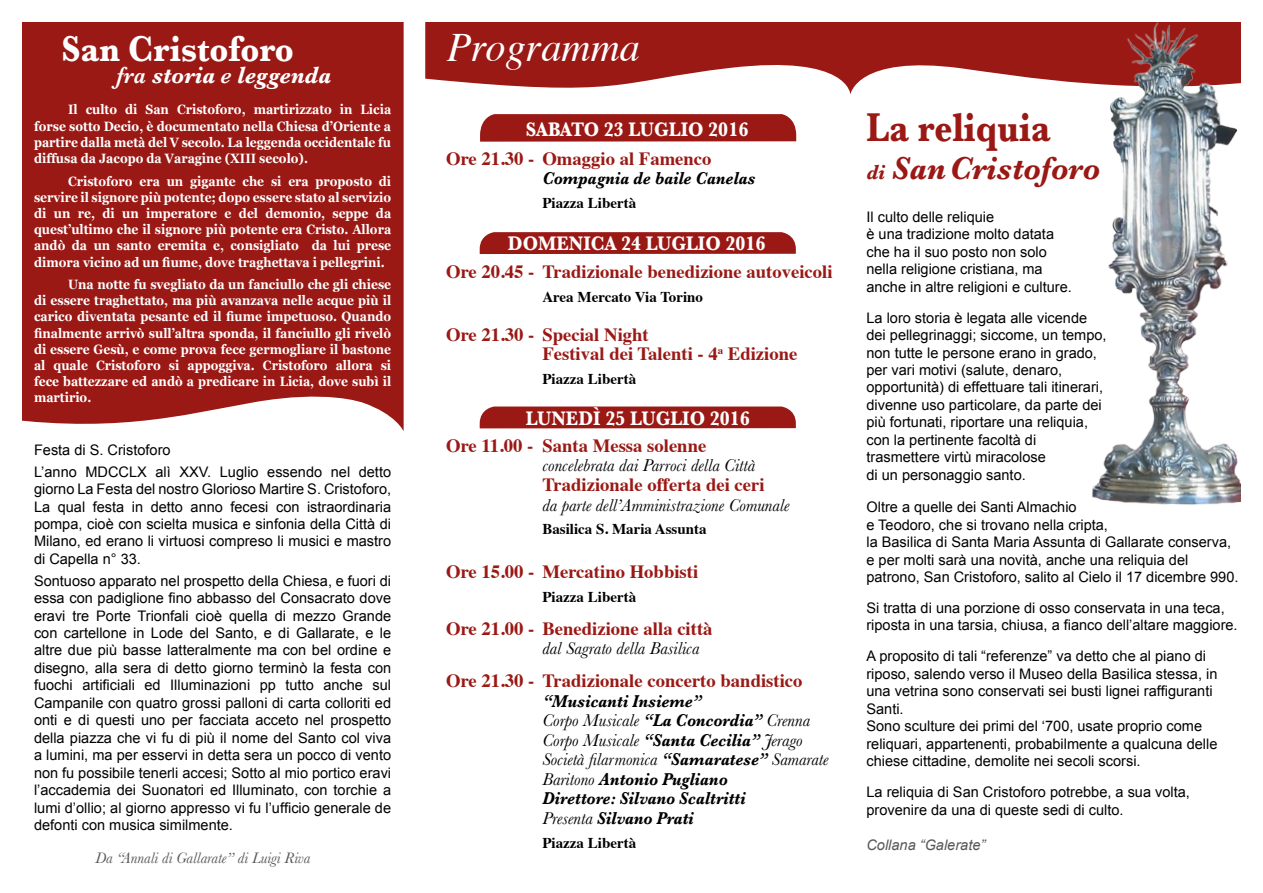
<style>
.page{position:relative;width:1263px;height:893px;background:#fff}
.page>*{position:absolute;margin:0;border:0;box-sizing:border-box;transform-origin:0 0}
.t1{font:700 41.85px "Baskerville";color:#9a1915;scale:.85 1}
.t2{font:italic 40.35px "Times";color:#fff}
.t3{font:700 37.5px "Baskerville";color:#fff;scale:.9 1}
.t4{font:italic 700 33px "Baskerville";color:#9a1915;scale:.95 1}
.t5{font:italic 700 24.15px "Baskerville";color:#fff;scale:.95 1}
.t6{font:700 20.4px "Baskerville";color:#fff;scale:.91 1}
.t7{font:700 18.75px/19.5px "Times";color:#9a1915}
.t8{font:italic 700 17.85px/19.5px "Baskerville";color:#000;scale:.9 1}
.t9{font:italic 17.85px "Baskerville";color:#000}
.t10{font:italic 15.75px "Baskerville";color:#575756}
.t11{font:700 15px "Times";color:#000}
.t12{font:14.55px/17.4px "Arial";color:#000}
.t13{font:italic 14.55px "Arial";color:#575756}
.t14{font:700 13.5px/16.2px "Georgia";color:#fff;text-align:justify;scale:.9 1}
.s1{font-weight:600}
.s2{font-weight:400}
.s3{font-size:21px}
</style>
<div class="page">
<svg style="left:425px;top:22px;width:667px;height:72px;fill:#9a1915"></svg>
<svg style="left:480px;top:114px;width:316px;height:28px;background:#9d211e"></svg>
<div style="left:480px;top:407px;width:316px;height:21px;background:#9a1915"></div>
<svg style="left:480px;top:232px;width:316px;height:22px;background:#9c1f1b"></svg>
<div style="left:22px;top:22px;width:382px;height:409px;background:#9a1915"></div>
<img style="left:1092px;top:22px;width:149px;height:483px">
<h3 class="t3" style="left:61px;top:23px;width:260px">San Cristoforo</h3>
<h3 class="t5" style="left:117px;top:59px;width:227px"><span class="s1">fra</span> storia <span class="s1">e</span> leggenda</h3>
<p class="t14" style="left:34px;top:101px;width:398px;text-indent:34px">Il culto di San Cristoforo, martirizzato in Licia forse sotto Decio, è documentato nella Chiesa d’Oriente a partire dalla metà del V secolo. La leggenda occidentale fu diffusa da Jacopo da Varagine (XIII secolo).</p>
<p class="t14" style="left:34px;top:172px;width:398px;text-indent:34px">Cristoforo era un gigante che si era proposto di servire il signore più potente; dopo essere stato al servizio di un re, di un imperatore e del demonio, seppe da quest’ultimo che il signore più potente era Cristo. Allora andò da un santo eremita e, consigliato da lui prese dimora vicino ad un fiume, dove traghettava i pellegrini.</p>
<p class="t14" style="left:34px;top:276px;width:398px;text-indent:34px">Una notte fu svegliato da un fanciullo che gli chiese di essere traghettato, ma più avanzava nelle acque più il carico diventata pesante ed il fiume impetuoso. Quando finalmente arrivò sull’altra sponda, il fanciullo gli rivelò di essere Gesù, e come prova fece germogliare il bastone al quale Cristoforo si appoggiva. Cristoforo allora si fece battezzare ed andò a predicare in Licia, dove subì il martirio.</p>
<p class="t12" style="left:34px;top:439px;width:359px;line-height:21.8px">Festa di S. Cristoforo<br>L’anno MDCCLX alì XXV. Luglio essendo nel detto</p>
<p class="t12" style="left:34px;top:480px;width:359px;text-align:justify">giorno La Festa del nostro Glorioso Martire S. Cristoforo, La qual festa in detto anno fecesi con istraordinaria pompa, cioè con scielta musica e sinfonia della Città di Milano, ed erano li virtuosi compreso li musici e mastro di Capella n° 33.</p>
<p class="t12" style="left:34px;top:572px;width:359px;text-align:justify">Sontuoso apparato nel prospetto della Chiesa, e fuori di essa con padiglione fino abbasso del Consacrato dove eravi tre Porte Trionfali cioè quella di mezzo Grande con cartellone in Lode del Santo, e di Gallarate, e le altre due più basse latteralmente ma con bel ordine e disegno, alla sera di detto giorno terminò la festa con fuochi artificiali ed Illuminazioni pp tutto anche sul Campanile con quatro grossi palloni di carta colloriti ed onti e di questi uno per facciata acceto nel prospetto della piazza che vi fu di più il nome del Santo col viva a lumini, ma per esservi in detta sera un pocco di vento non fu possibile tenerli accesi; Sotto al mio portico eravi l’accademia dei Suonatori ed Illuminato, con torchie a lumi d’ollio; al giorno appresso vi fu l’ufficio generale de defonti con musica similmente.</p>
<p class="t10" style="left:95px;top:847px;width:216px">Da “Annali di Gallarate” di Luigi Riva</p>
<h2 class="t2" style="left:447px;top:12px;width:195px">Programma</h2>
<h3 class="t6" style="left:526px;top:115px;width:246px">SABATO 23 LUGLIO 2016</h3>
<p class="t7" style="left:446px;top:147px;width:267px">Ore 21.30 - Omaggio al Famenco</p>
<p class="t8" style="left:542px;top:169px;width:238px">Compagnia de baile Canelas</p>
<p class="t11" style="left:542px;top:189px;width:95px">Piazza Libertà</p>
<h3 class="t6" style="left:508px;top:229px;width:285px">DOMENICA 24 LUGLIO 2016</h3>
<p class="t7" style="left:446px;top:260px;width:388px">Ore 20.45 - Tradizionale benedizione autoveicoli</p>
<p class="t11" style="left:542px;top:282px;width:162px">Area Mercato Via Torino</p>
<p class="t7" style="left:542px;top:322px;width:257px;text-indent:-96px">Ore 21.30 - Special Night<br>Festival dei Talenti - 4<sup>a</sup> Edizione</p>
<p class="t11" style="left:542px;top:365px;width:95px">Piazza Libertà</p>
<h3 class="t6" style="left:526px;top:404px;width:248px">LUNEDÌ 25 LUGLIO 2016</h3>
<p class="t7" style="left:446px;top:434px;width:262px">Ore 11.00 - Santa Messa solenne</p>
<p class="t9" style="left:542px;top:454px;width:214px">concelebrata dai Parroci della Città</p>
<p class="t7" style="left:542px;top:473px;width:224px">Tradizionale offerta dei ceri</p>
<p class="t9" style="left:542px;top:493px;width:249px">da parte dell’Amministrazione Comunale</p>
<p class="t11" style="left:542px;top:515px;width:166px">Basilica S. Maria Assunta</p>
<p class="t7" style="left:446px;top:559px;width:254px">Ore 15.00 - Mercatino Hobbisti</p>
<p class="t11" style="left:542px;top:582px;width:95px">Piazza Libertà</p>
<p class="t7" style="left:446px;top:617px;width:268px">Ore 21.00 - Benedizione alla città</p>
<p class="t9" style="left:542px;top:636px;width:159px">dal Sagrato della Basilica</p>
<p class="t7" style="left:446px;top:669px;width:358px">Ore 21.30 - Tradizionale concerto bandistico</p>
<p class="t8" style="left:542px;top:691px;width:319px">“Musicanti Insieme”<br><span class="s2">Corpo Musicale</span> “La Concordia” <span class="s2">Crenna<br>Corpo Musicale</span> “Santa Cecilia” <span class="s2">Jerago<br>Società filarmonica</span> “Samaratese” <span class="s2">Samarate<br>Baritono</span> Antonio Pugliano<br>Direttore: Silvano Scaltritti<br><span class="s2">Presenta</span> Silvano Prati</p>
<p class="t11" style="left:542px;top:828px;width:95px">Piazza Libertà</p>
<h1 class="t1" style="left:866px;top:98px;width:218px">La reliquia</h1>
<h3 class="t4" style="left:866px;top:146px;width:247px"><span class="s3">di</span> San Cristoforo</h3>
<p class="t12" style="left:866px;top:208px;width:207px">Il culto delle reliquie<br>è una tradizione molto datata che ha il suo posto non solo nella religione cristiana, ma anche in altre religioni e culture.</p>
<p class="t12" style="left:866px;top:309px;width:242px">La loro storia è legata alle vicende dei pellegrinaggi; siccome, un tempo, non tutte le persone erano in grado, per vari motivi (salute, denaro, opportunità) di effettuare tali itinerari, divenne uso particolare, da parte dei più fortunati, riportare una reliquia, con la pertinente facoltà di trasmettere virtù miracolose<br>di un personaggio santo.</p>
<p class="t12" style="left:866px;top:499px;width:373px">Oltre a quelle dei Santi Almachio<br>e Teodoro, che si trovano nella cripta,<br>la Basilica di Santa Maria Assunta di Gallarate conserva, e per molti sarà una novità, anche una reliquia del patrono, San Cristoforo, salito al Cielo il 17 dicembre 990.</p>
<p class="t12" style="left:866px;top:599px;width:373px">Si tratta di una porzione di osso conservata in una teca, riposta in una tarsia, chiusa, a fianco dell’altare maggiore.</p>
<p class="t12" style="left:866px;top:648px;width:352px">A proposito di tali “referenze” va detto che al piano di riposo, salendo verso il Museo della Basilica stessa, in una vetrina sono conservati sei busti lignei raffiguranti Santi.<br>Sono sculture dei primi del ‘700, usate proprio come reliquari, appartenenti, probabilmente a qualcuna delle chiese cittadine, demolite nei secoli scorsi.</p>
<p class="t12" style="left:866px;top:783px;width:325px">La reliquia di San Cristoforo potrebbe, a sua volta, provenire da una di queste sedi di culto.</p>
<p class="t13" style="left:866px;top:835px;width:120px">Collana “Galerate”</p>
</div>
